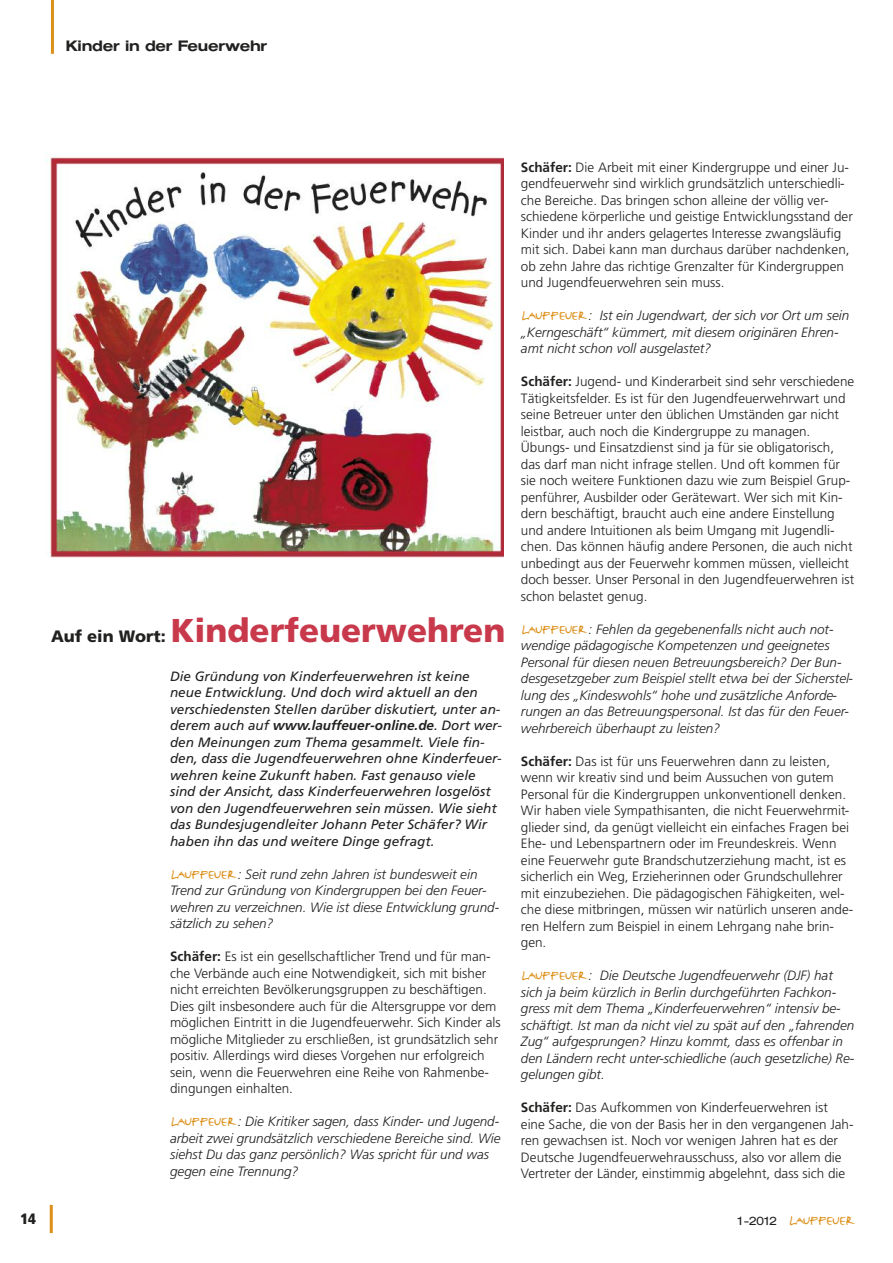
<style>
.page{position:relative;width:893px;height:1263px;background:#fff}
.page>*{position:absolute;margin:0;border:0;box-sizing:border-box;transform-origin:0 0}
.t1{font:900 33px "Frutiger";color:#c8394b}
.t2{font:27.75px "FF Justlefthand Caps";color:#dc901a}
.t3{font:500 15px "Helvetica Extended BQ";color:#212120}
.t4{font:900 condensed 15px "Frutiger";color:#212120}
.t5{font:300 13.5px/16.5px "Frutiger";color:#212120}
.t6{font:italic 300 13.5px/16.5px "Frutiger";color:#212120}
.t7{font:italic 13.5px/16.5px "Frutiger";color:#212120}
.t8{font:300 12px "Helvetica Extended BQ";color:#212120}
.s1{font-size:16.5px;color:#212120}
.s2{font-weight:700}
.s3{font-family:"FF Justlefthand Caps";font-weight:400;font-style:normal;font-size:27.75px;color:#dc901a}
.s4{font-family:"FF Justlefthand Caps";font-weight:400;font-style:normal;font-size:20.85px;color:#dc901a}
.s5{font-family:"FF Justlefthand Caps";font-weight:400;font-style:normal;font-size:23.1px;color:#dc901a}
.s6{font-family:"FF Justlefthand Caps";font-weight:400;font-style:normal;font-size:22.65px;color:#dc901a}
.s7{font-size:20.85px}
.s8{font-size:23.1px}
.s9{font-size:22.65px}
</style>
<div class="page">
<hr style="left:51px;top:0;width:3px;height:54px;background:#dc901a">
<hr style="left:50px;top:1205px;width:3px;height:28px;background:#dc901a">
<img style="left:45px;top:153px;width:459px;height:405px">
<p class="t3" style="left:66px;top:37px;width:203px">Kinder in der Feuerwehr</p>
<p class="t4" style="left:21px;top:1213px;width:17px">14</p>
<h1 class="t1" style="left:51px;top:617px;width:456px"><span class="s1">Auf ein Wort:</span> Kinderfeuerwehren</h1>
<p class="t7" style="left:170px;top:669px;width:333px">Die Gründung von Kinderfeuerwehren ist keine neue Entwicklung. Und doch wird aktuell an den verschiedensten Stellen darüber diskutiert, unter an&shy;derem auch auf <span class="s2">www.lauffeuer-online.de</span>. Dort wer&shy;den Meinungen zum Thema gesammelt. Viele fin&shy;den, dass die Jugendfeuerwehren ohne Kinderfeuer&shy;wehren keine Zukunft haben. Fast genauso viele sind der Ansicht, dass Kinderfeuerwehren losgelöst von den Jugendfeuerwehren sein müssen. Wie sieht das Bundesjugendleiter Johann Peter Schäfer? Wir haben ihn das und weitere Dinge gefragt.</p>
<p class="t6" style="left:170px;top:867px;width:331px"><span class="s3">l</span><span class="s4">a</span><span class="s3">uff</span><span class="s5">e</span><span class="s3">u</span><span class="s6">e</span><span class="s3">r</span> : Seit rund zehn Jahren ist bundesweit ein Trend zur Gründung von Kindergruppen bei den Feuer&shy;wehren zu verzeichnen. Wie ist diese Entwicklung grund&shy;sätzlich zu sehen?</p>
<p class="t5" style="left:170px;top:949px;width:332px"><span class="s2">Schäfer:</span> Es ist ein gesellschaftlicher Trend und für man&shy;che Verbände auch eine Notwendigkeit, sich mit bisher nicht erreichten Bevölkerungsgruppen zu beschäftigen.<br>Dies gilt insbesondere auch für die Altersgruppe vor dem möglichen Eintritt in die Jugendfeuerwehr. Sich Kinder als mögliche Mitglieder zu erschließen, ist grundsätzlich sehr positiv. Allerdings wird dieses Vorgehen nur erfolgreich sein, wenn die Feuerwehren eine Reihe von Rahmenbe&shy;dingungen einhalten.</p>
<p class="t6" style="left:170px;top:1114px;width:332px"><span class="s3">l</span><span class="s4">a</span><span class="s3">uff</span><span class="s5">e</span><span class="s3">u</span><span class="s6">e</span><span class="s3">r</span> : Die Kritiker sagen, dass Kinder- und Jugend&shy;arbeit zwei grundsätzlich verschiedene Bereiche sind. Wie siehst Du das ganz persönlich? Was spricht für und was gegen eine Trennung?</p>
<p class="t5" style="left:521px;top:160px;width:333px"><span class="s2">Schäfer:</span> Die Arbeit mit einer Kindergruppe und einer Ju&shy;gendfeuerwehr sind wirklich grundsätzlich unterschiedli&shy;che Bereiche. Das bringen schon alleine der völlig ver&shy;schiedene körperliche und geistige Entwicklungsstand der Kinder und ihr anders gelagertes Interesse zwangsläufig mit sich. Dabei kann man durchaus darüber nachdenken, ob zehn Jahre das richtige Grenzalter für Kindergruppen und Jugendfeuerwehren sein muss.</p>
<p class="t6" style="left:521px;top:308px;width:330px"><span class="s3">l</span><span class="s4">a</span><span class="s3">uff</span><span class="s5">e</span><span class="s3">u</span><span class="s6">e</span><span class="s3">r</span> : Ist ein Jugendwart, der sich vor Ort um sein „Kerngeschäft“ kümmert, mit diesem originären Ehren&shy;amt nicht schon voll ausgelastet?</p>
<p class="t5" style="left:521px;top:374px;width:335px"><span class="s2">Schäfer:</span> Jugend- und Kinderarbeit sind sehr verschiedene Tätigkeitsfelder. Es ist für den Jugendfeuerwehrwart und seine Betreuer unter den üblichen Umständen gar nicht leistbar, auch noch die Kindergruppe zu managen.<br>Übungs- und Einsatzdienst sind ja für sie obligatorisch, das darf man nicht infrage stellen. Und oft kommen für sie noch weitere Funktionen dazu wie zum Beispiel Grup&shy;penführer, Ausbilder oder Gerätewart. Wer sich mit Kin&shy;dern beschäftigt, braucht auch eine andere Einstellung und andere Intuitionen als beim Umgang mit Jugendli&shy;chen. Das können häufig andere Personen, die auch nicht unbedingt aus der Feuerwehr kommen müssen, vielleicht doch besser. Unser Personal in den Jugendfeuerwehren ist schon belastet genug.</p>
<p class="t6" style="left:521px;top:622px;width:333px"><span class="s3">l</span><span class="s4">a</span><span class="s3">uff</span><span class="s5">e</span><span class="s3">u</span><span class="s6">e</span><span class="s3">r</span> : Fehlen da gegebenenfalls nicht auch not&shy;wendige pädagogische Kompetenzen und geeignetes Personal für diesen neuen Betreuungsbereich? Der Bun&shy;desgesetzgeber zum Beispiel stellt etwa bei der Sicherstel&shy;lung des „Kindeswohls“ hohe und zusätzliche Anforde&shy;rungen an das Betreuungspersonal. Ist das für den Feuer&shy;wehrbereich überhaupt zu leisten?</p>
<p class="t5" style="left:521px;top:754px;width:334px"><span class="s2">Schäfer:</span> Das ist für uns Feuerwehren dann zu leisten, wenn wir kreativ sind und beim Aussuchen von gutem Personal für die Kindergruppen unkonventionell denken.<br>Wir haben viele Sympathisanten, die nicht Feuerwehrmit&shy;glieder sind, da genügt vielleicht ein einfaches Fragen bei Ehe- und Lebenspartnern oder im Freundeskreis. Wenn eine Feuerwehr gute Brandschutzerziehung macht, ist es sicherlich ein Weg, Erzieherinnen oder Grundschullehrer mit einzubeziehen. Die pädagogischen Fähigkeiten, wel&shy;che diese mitbringen, müssen wir natürlich unseren ande&shy;ren Helfern zum Beispiel in einem Lehrgang nahe brin&shy;gen.</p>
<p class="t6" style="left:521px;top:968px;width:335px"><span class="s3">l</span><span class="s4">a</span><span class="s3">uff</span><span class="s5">e</span><span class="s3">u</span><span class="s6">e</span><span class="s3">r</span> : Die Deutsche Jugendfeuerwehr (DJF) hat sich ja beim kürzlich in Berlin durchgeführten Fachkon&shy;gress mit dem Thema „Kinderfeuerwehren“ intensiv be&shy;schäftigt. Ist man da nicht viel zu spät auf den „fahrenden Zug“ aufgesprungen? Hinzu kommt, dass es offenbar in den Ländern recht unter-schiedliche (auch gesetzliche) Re&shy;gelungen gibt.</p>
<p class="t5" style="left:521px;top:1100px;width:334px"><span class="s2">Schäfer:</span> Das Aufkommen von Kinderfeuerwehren ist eine Sache, die von der Basis her in den vergangenen Jah&shy;ren gewachsen ist. Noch vor wenigen Jahren hat es der Deutsche Jugendfeuerwehrausschuss, also vor allem die Vertreter der Länder, einstimmig abgelehnt, dass sich die</p>
<p class="t8" style="left:737px;top:1214px;width:42px">1-2012</p>
<h2 class="t2" style="left:788px;top:1199px;width:67px">l<span class="s7">a</span>uff<span class="s8">e</span>u<span class="s9">e</span>r</h2>
</div>
